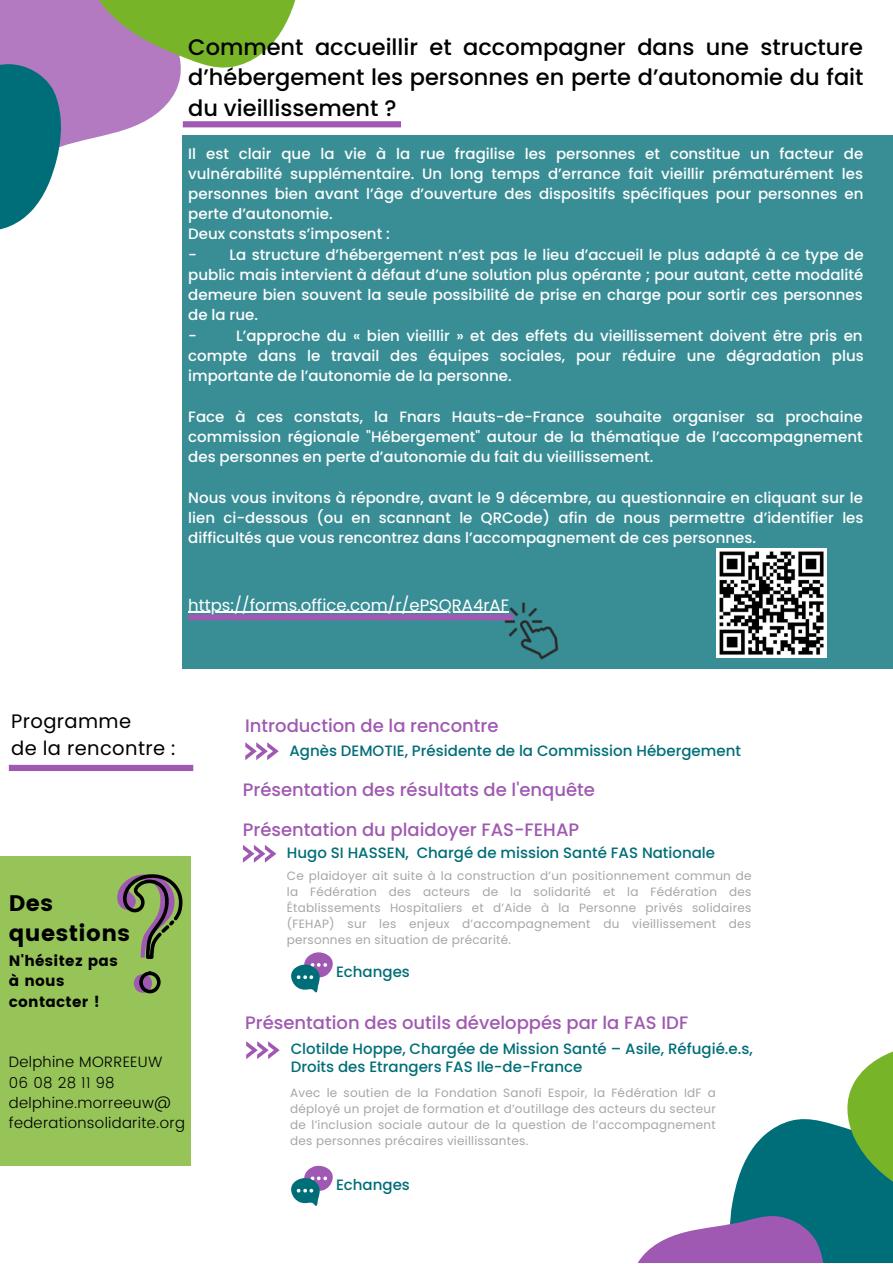
<style>
.page{position:relative;width:893px;height:1264px;background:#fff}
.page>*{position:absolute;margin:0;border:0;box-sizing:border-box;transform-origin:0 0}
.t1{font:500 22.5px/30.3px "Poppins";color:#000;text-align:justify}
.t2{font:22.5px/30.3px "Poppins";letter-spacing:.02em;color:#000}
.t3{font:19.5px/27px "Poppins";letter-spacing:.02em;color:#000}
.t4{font:500 18px "Poppins";color:#a059b2}
.t5{font:16.5px "Poppins";color:#fff}
.t6{font:500 15px/20.2px "Poppins";color:#fff;text-align:justify}
.t7{font:500 15px/18px "Poppins";color:#006e78}
.t8{font:300 15px/20.2px "Poppins";letter-spacing:.02em;color:#000}
.t9{font:15px/20.2px "Poppins";letter-spacing:.02em;color:#000}
.t10{font:12px/16px "Poppins";letter-spacing:.02em;color:#a6a6a6;text-align:justify}
</style>
<div class="page">
<div style="left:183px;top:135px;width:709px;height:533px;background:#398e96"></div>
<svg style="left:243px;top:845px;width:33px;height:17px"></svg>
<svg style="left:638px;top:1052px;width:254px;height:210px"></svg>
<svg style="left:9px;top:764px;width:184px;height:7px"></svg>
<div style="left:0;top:856px;width:191px;height:309px;background:#96c458"></div>
<svg style="left:117px;top:874px;width:65px;height:119px"></svg>
<hr style="left:188px;top:611px;width:321px;height:2px;background:#fff">
<img style="left:503px;top:603px;width:56px;height:56px">
<svg style="left:0;top:0;width:401px;height:271px"></svg>
<svg style="left:188px;top:614px;width:325px;height:6px;background:#9b5bb0"></svg>
<img style="left:717px;top:548px;width:109px;height:109px">
<svg style="left:245px;top:742px;width:34px;height:18px"></svg>
<svg style="left:246px;top:1041px;width:34px;height:18px"></svg>
<svg style="left:291px;top:952px;width:42px;height:40px"></svg>
<svg style="left:291px;top:1165px;width:42px;height:41px"></svg>
<h1 class="t1" style="left:188px;top:32px;width:676px">Comment accueillir et accompagner dans une structure d’hébergement les personnes en perte d’autonomie du fait du vieillissement ?</h1>
<p class="t6" style="left:188px;top:143px;width:676px;text-align:left">Il est clair que la vie à la rue fragilise les personnes et constitue un facteur de vulnérabilité supplémentaire. Un long temps d’errance fait vieillir prématurément les personnes bien avant l’âge d’ouverture des dispositifs spécifiques pour personnes en perte d’autonomie.<br>Deux constats s’imposent :</p>
<p class="t6" style="left:188px;top:244px;width:676px;text-align:left">- La structure d’hébergement n’est pas le lieu d’accueil le plus adapté à ce type de public mais intervient à défaut d’une solution plus opérante ; pour autant, cette modalité demeure bien souvent la seule possibilité de prise en charge pour sortir ces personnes de la rue.<br>-</p>
<p class="t6" style="left:188px;top:325px;width:677px;text-indent:48px">L’approche du « bien vieillir » et des effets du vieillissement doivent être pris en compte dans le travail des équipes sociales, pour réduire une dégradation plus importante de l’autonomie de la personne.</p>
<p class="t6" style="left:188px;top:406px;width:675px">Face à ces constats, la Fnars Hauts-de-France souhaite organiser sa prochaine commission régionale "Hébergement" autour de la thématique de l’accompagnement des personnes en perte d’autonomie du fait du vieillissement.</p>
<p class="t6" style="left:188px;top:487px;width:676px">Nous vous invitons à répondre, avant le 9 décembre, au questionnaire en cliquant sur le lien ci-dessous (ou en scannant le QRCode) afin de nous permettre d’identifier les difficultés que vous rencontrez dans l’accompagnement de ces personnes.</p>
<p class="t5" style="left:188px;top:593px;width:322px">https://forms.office.com/r/ePSQRA4rAF</p>
<h2 class="t3" style="left:11px;top:708px;width:166px">Programme<br>de la rencontre :</h2>
<h1 class="t2" style="left:9px;top:888px;width:123px">Des questions</h1>
<p class="t9" style="left:9px;top:950px;width:110px">N'hésitez pas à nous contacter !</p>
<p class="t4" style="left:245px;top:712px;width:255px">Introduction de la rencontre</p>
<p class="t7" style="left:289px;top:741px;width:453px">Agnès DEMOTIE, Présidente de la Commission Hébergement</p>
<p class="t4" style="left:243px;top:777px;width:354px">Présentation des résultats de l'enquête</p>
<p class="t4" style="left:243px;top:817px;width:338px">Présentation du plaidoyer FAS-FEHAP</p>
<p class="t7" style="left:287px;top:844px;width:430px">Hugo SI HASSEN, Chargé de mission Santé FAS Nationale</p>
<p class="t10" style="left:287px;top:868px;width:466px">Ce plaidoyer ait suite à la construction d’un positionnement commun de la Fédération des acteurs de la solidarité et la Fédération des Établissements Hospitaliers et d’Aide à la Personne privés solidaires (FEHAP) sur les enjeux d’accompagnement du vieillissement des personnes en situation de précarité.</p>
<p class="t7" style="left:336px;top:962px;width:75px">Echanges</p>
<p class="t4" style="left:245px;top:1009px;width:444px">Présentation des outils développés par la FAS IDF</p>
<p class="t8" style="left:9px;top:1051px;width:178px">Delphine MORREEUW<br>06 08 28 11 98 delphine.morreeuw@ federationsolidarite.org</p>
<p class="t7" style="left:291px;top:1040px;width:463px">Clotilde Hoppe, Chargée de Mission Santé – Asile, Réfugié.e.s,<br>Droits des Etrangers FAS Ile-de-France</p>
<p class="t10" style="left:290px;top:1084px;width:427px">Avec le soutien de la Fondation Sanofi Espoir, la Fédération IdF a déployé un projet de formation et d’outillage des acteurs du secteur de l’inclusion sociale autour de la question de l’accompagnement des personnes précaires vieillissantes.</p>
<p class="t7" style="left:336px;top:1176px;width:75px">Echanges</p>
</div>
